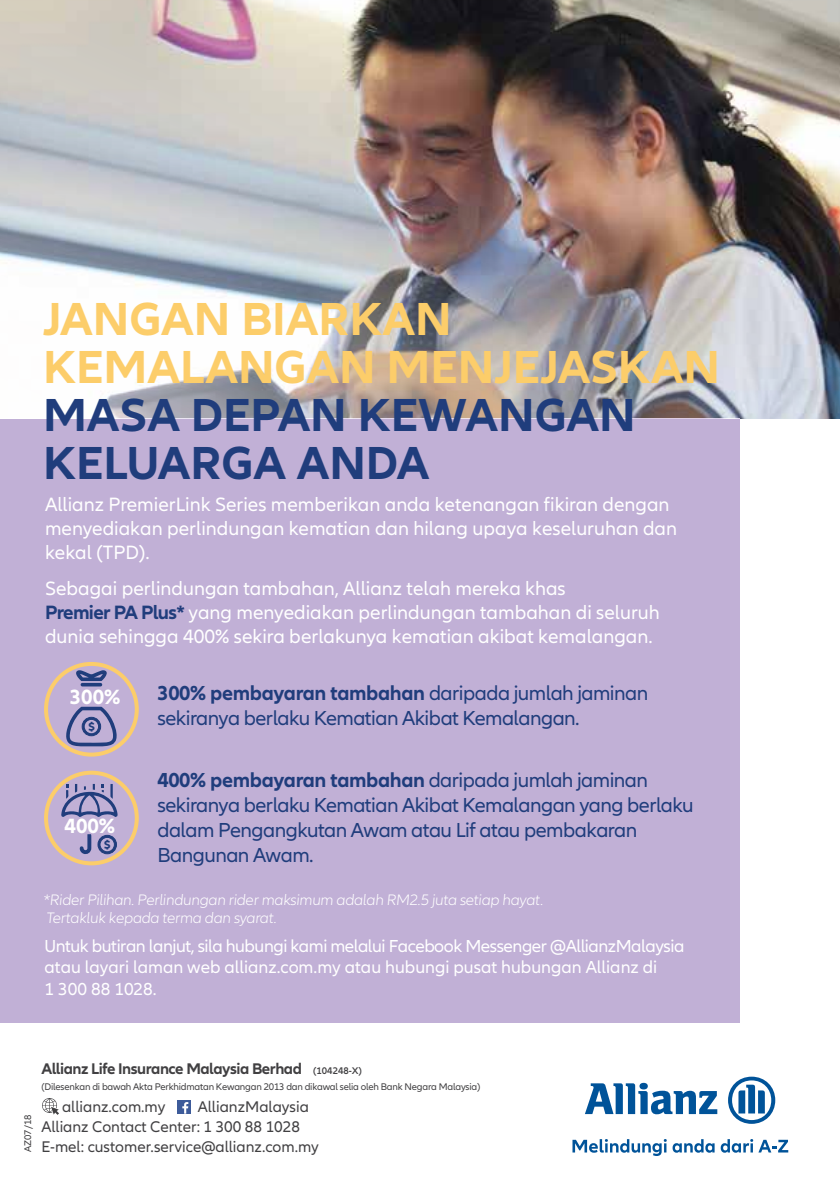
<style>
.page{position:relative;width:840px;height:1191px;background:#fff}
.page>*{position:absolute;margin:0;border:0;box-sizing:border-box;transform-origin:0 0}
.t1{font:700 48px/48px "Allianz Neo";color:#fccd6a}
.t2{font:700 48px/48px "Allianz Neo";color:#203d7c}
.t3{font:700 21.4px "Allianz Neo";color:#fff}
.t4{font:21px/25.2px "Allianz Neo";letter-spacing:-.025em;color:#203d7c}
.t5{font:20px/24px "Allianz Neo";color:#fff}
.t6{font:18px/21.6px "Allianz Neo";letter-spacing:-.025em;color:#fff}
.t7{font:16px/19.8px "Allianz Neo";color:#414042}
.t8{font:700 16px "Allianz Neo";letter-spacing:-.03em;color:#414042}
.t9{font:300 15.8px/18.4px "Allianz Neo";color:#fff}
.t10{font:700 13px "Allianz Neo";color:#203d7c}
.t11{font:10px "Allianz Neo";letter-spacing:-.02em;color:#414042}
.t12{font:600 10px "Allianz Neo";color:#414042}
.s1{font-weight:700;color:#203d7c}
.s2{font-weight:700}
</style>
<div class="page">
<div style="left:0;top:418px;width:739px;height:605px;background:#c1b0d6"></div>
<img style="left:0;top:0;width:839px;height:418px">
<div style="left:44px;top:662px;width:95px;height:94px;border:4px solid #fccd6a;border-radius:50%"></div>
<svg style="left:76px;top:670px;width:31px;height:16px"></svg>
<svg style="left:66px;top:706px;width:51px;height:40px"></svg>
<div style="left:44px;top:770px;width:95px;height:95px;border:4px solid #fccd6a;border-radius:50%"></div>
<svg style="left:60px;top:784px;width:58px;height:33px"></svg>
<svg style="left:79px;top:834px;width:38px;height:32px"></svg>
<div style="left:177px;top:1100px;width:13px;height:13px;background:#3d5b9a"></div>
<svg style="left:42px;top:1098px;width:17px;height:16px"></svg>
<svg style="left:182px;top:1102px;width:6px;height:11px"></svg>
<svg style="left:572px;top:1139px;width:94px;height:17px"></svg>
<svg style="left:672px;top:1139px;width:42px;height:13px"></svg>
<svg style="left:720px;top:1139px;width:32px;height:13px"></svg>
<svg style="left:758px;top:1139px;width:29px;height:13px"></svg>
<svg style="left:585px;top:1082px;width:132px;height:32px"></svg>
<svg style="left:728px;top:1076px;width:46px;height:47px"></svg>
<h1 class="t1" style="left:43px;top:296px;width:678px">JANGAN BIARKAN<br>KEMALANGAN MENJEJASKAN</h1>
<h1 class="t2" style="left:43px;top:392px;width:594px">MASA DEPAN KEWANGAN<br>KELUARGA ANDA</h1>
<p class="t5" style="left:45px;top:493px;width:633px">Allianz PremierLink Series memberikan anda ketenangan fikiran dengan menyediakan perlindungan kematian dan hilang upaya keseluruhan dan kekal (TPD).</p>
<p class="t5" style="left:45px;top:577px;width:616px">Sebagai perlindungan tambahan, Allianz telah mereka khas<br><span class="s1">Premier PA Plus*</span> yang menyediakan perlindungan tambahan di seluruh dunia sehingga 400% sekira berlakunya kematian akibat kemalangan.</p>
<p class="t3" style="left:70px;top:684px;width:52px">300%</p>
<p class="t10" style="left:88px;top:719px;width:8px">$</p>
<p class="t3" style="left:65px;top:813px;width:52px">400%</p>
<p class="t10" style="left:104px;top:837px;width:8px">$</p>
<p class="t4" style="left:157px;top:681px;width:492px"><span class="s2">300% pembayaran tambahan</span> daripada jumlah jaminan sekiranya berlaku Kematian Akibat Kemalangan.</p>
<p class="t4" style="left:157px;top:767px;width:537px"><span class="s2">400% pembayaran tambahan</span> daripada jumlah jaminan sekiranya berlaku Kematian Akibat Kemalangan yang berlaku dalam Pengangkutan Awam atau Lif atau pembakaran Bangunan Awam.</p>
<p class="t9" style="left:43px;top:890px;width:503px">*Rider Pilihan. Perlindungan rider maksimum adalah RM2.5 juta setiap hayat.<br>Tertakluk kepada terma dan syarat.</p>
<p class="t6" style="left:44px;top:935px;width:641px">Untuk butiran lanjut, sila hubungi kami melalui Facebook Messenger @AllianzMalaysia atau layari laman web allianz.com.my atau hubungi pusat hubungan Allianz di<br>1 300 88 1028.</p>
<p class="t11" style="left:22px;top:1152px;width:39px;rotate:-90deg">AZ07/18</p>
<p class="t8" style="left:41px;top:1059px;width:262px">Allianz Life Insurance Malaysia Berhad</p>
<p class="t11" style="left:41px;top:1081px;width:440px">(Dilesenkan di bawah Akta Perkhidmatan Kewangan 2013 dan dikawal selia oleh Bank Negara Malaysia)</p>
<p class="t7" style="left:41px;top:1117px;width:279px">Allianz Contact Center: 1 300 88 1028<br>E-mel: customer.service@allianz.com.my</p>
<p class="t12" style="left:313px;top:1065px;width:50px">(104248-X)</p>
<p class="t7" style="left:62px;top:1097px;width:105px">allianz.com.my</p>
<p class="t7" style="left:198px;top:1097px;width:113px">AllianzMalaysia</p>
</div>
